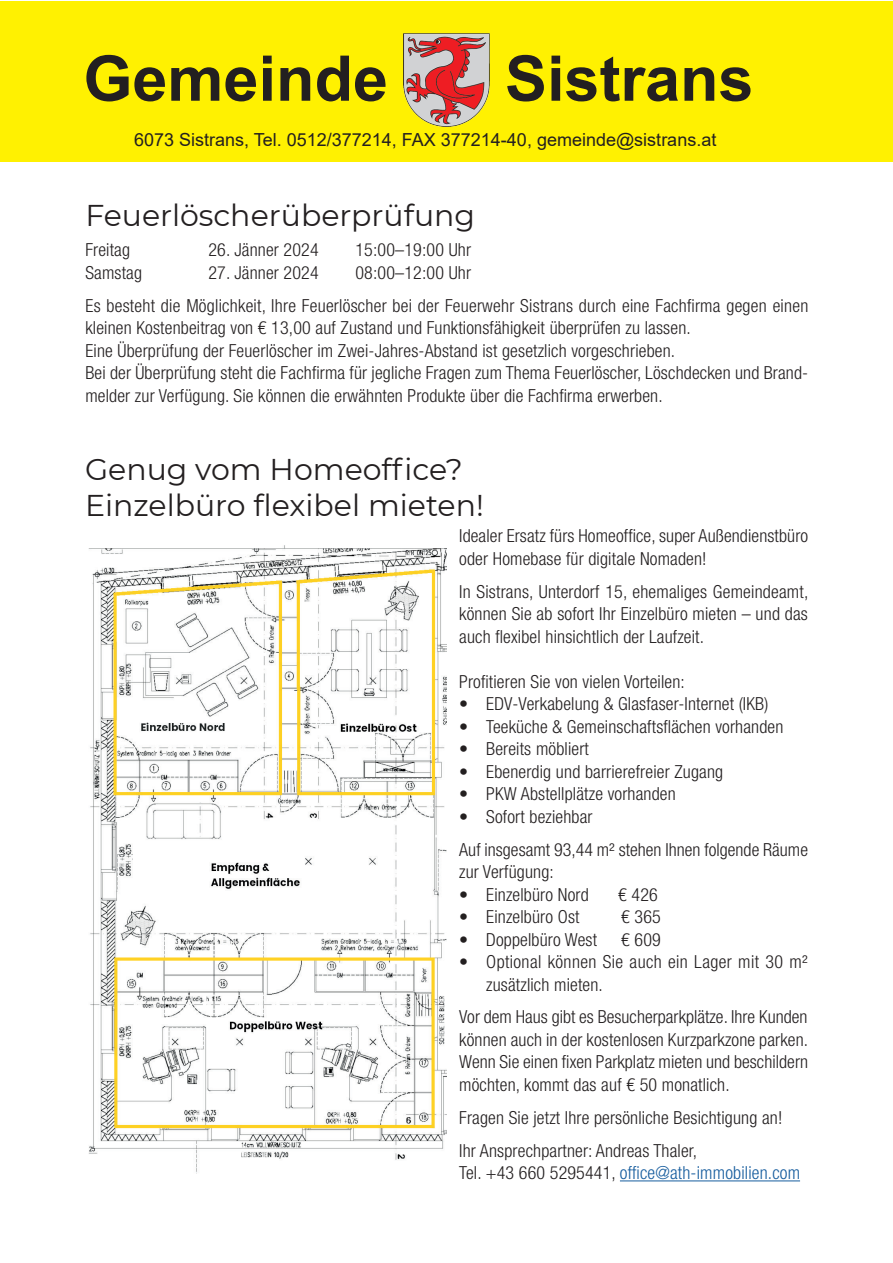
<style>
.page{position:relative;width:893px;height:1263px;background:#fff}
.page>*{position:absolute;margin:0;border:0;box-sizing:border-box;transform-origin:0 0}
.t1{font:700 63px "Arial";color:#231f20}
.t2{font:30px/36px "Montserrat";color:#231f20}
.t3{font:300 condensed 18px/22.5px "Helvetica Neue LT Std";letter-spacing:.01em;color:#231f20}
.t4{font:18px "Arial";color:#231f20}
.t5{font:300 condensed 18px "Helvetica Neue LT Std";letter-spacing:.01em;color:#175d9e}
.s1{color:#231f20}
</style>
<div class="page">
<div style="left:1px;top:1px;width:892px;height:160px;background:#fff101"></div>
<img style="left:404px;top:33px;width:85px;height:94px">
<hr style="left:620px;top:1180px;width:180px;height:1px;background:#175d9e">
<img style="left:88px;top:545px;width:358px;height:629px">
<h1 class="t1" style="left:83px;top:34px;width:306px">Gemeinde</h1>
<h1 class="t1" style="left:505px;top:34px;width:250px">Sistrans</h1>
<p class="t4" style="left:134px;top:128px;width:584px">6073 Sistrans, Tel. 0512/377214, FAX 377214-40, gemeinde@sistrans.at</p>
<h2 class="t2" style="left:85px;top:196px;width:391px">Feuerlöscherüberprüfung</h2>
<p class="t3" style="left:85px;top:239px;width:46px">Freitag</p>
<p class="t3" style="left:208px;top:239px;width:112px">26. Jänner 2024</p>
<p class="t3" style="left:355px;top:239px;width:117px">15:00–19:00 Uhr</p>
<p class="t3" style="left:85px;top:261px;width:58px">Samstag</p>
<p class="t3" style="left:208px;top:261px;width:112px">27. Jänner 2024</p>
<p class="t3" style="left:85px;top:256px;width:724px;line-height:32.8px;text-indent:270px">08:00–12:00 Uhr<br>Es besteht die Möglichkeit, Ihre Feuerlöscher bei der Feuerwehr Sistrans durch eine Fachfirma gegen einen</p>
<p class="t3" style="left:85px;top:317px;width:724px">kleinen Kostenbeitrag von € 13,00 auf Zustand und Funktionsfähigkeit überprüfen zu lassen.<br>Eine Überprüfung der Feuerlöscher im Zwei-Jahres-Abstand ist gesetzlich vorgeschrieben.<br>Bei der Überprüfung steht die Fachfirma für jegliche Fragen zum Thema Feuerlöscher, Löschdecken und Brand&shy;melder zur Verfügung. Sie können die erwähnten Produkte über die Fachfirma erwerben.</p>
<h2 class="t2" style="left:85px;top:450px;width:400px">Genug vom Homeoffice?<br>Einzelbüro flexibel mieten!</h2>
<p class="t3" style="left:459px;top:524px;width:350px">Idealer Ersatz fürs Homeoffice, super Außendienstbüro oder Homebase für digitale Nomaden!</p>
<p class="t3" style="left:459px;top:580px;width:351px;text-align:justify">In Sistrans, Unterdorf 15, ehemaliges Gemeindeamt, können Sie ab sofort Ihr Einzelbüro mieten – und das auch flexibel hinsichtlich der Laufzeit.</p>
<p class="t3" style="left:459px;top:670px;width:227px">Profitieren Sie von vielen Vorteilen:</p>
<p class="t3" style="left:459px;top:692px;width:311px">• EDV-Verkabelung &amp; Glasfaser-Internet (IKB)</p>
<p class="t3" style="left:459px;top:715px;width:326px">• Teeküche &amp; Gemeinschaftsflächen vorhanden</p>
<p class="t3" style="left:459px;top:737px;width:131px">• Bereits möbliert</p>
<p class="t3" style="left:459px;top:760px;width:265px">• Ebenerdig und barrierefreier Zugang</p>
<p class="t3" style="left:459px;top:782px;width:218px">• PKW Abstellplätze vorhanden</p>
<p class="t3" style="left:459px;top:800px;width:350px;line-height:32.8px">• Sofort beziehbar<br>Auf insgesamt 93,44 m² stehen Ihnen folgende Räume</p>
<p class="t3" style="left:459px;top:860px;width:96px">zur Verfügung:</p>
<p class="t3" style="left:459px;top:883px;width:131px">• Einzelbüro Nord</p>
<p class="t3" style="left:618px;top:883px;width:41px">€ 426</p>
<p class="t3" style="left:459px;top:905px;width:122px">• Einzelbüro Ost</p>
<p class="t3" style="left:621px;top:905px;width:41px">€ 365</p>
<p class="t3" style="left:459px;top:928px;width:139px">• Doppelbüro West</p>
<p class="t3" style="left:621px;top:928px;width:41px">€ 609</p>
<p class="t3" style="left:486px;top:950px;width:323px;text-indent:-27px">• Optional können Sie auch ein Lager mit 30 m² zusätzlich mieten.</p>
<p class="t3" style="left:459px;top:1006px;width:350px;text-align:justify">Vor dem Haus gibt es Besucherparkplätze. Ihre Kunden können auch in der kostenlosen Kurzparkzone parken.<br>Wenn Sie einen fixen Parkplatz mieten und beschildern möchten, kommt das auf € 50 monatlich.</p>
<p class="t3" style="left:459px;top:1101px;width:325px;line-height:32.8px">Fragen Sie jetzt Ihre persönliche Besichtigung an!<br>Ihr Ansprechpartner: Andreas Thaler,</p>
<p class="t5" style="left:459px;top:1162px;width:342px"><span class="s1">Tel. +43 660 5295441,</span> office@ath-immobilien.com</p>
</div>
